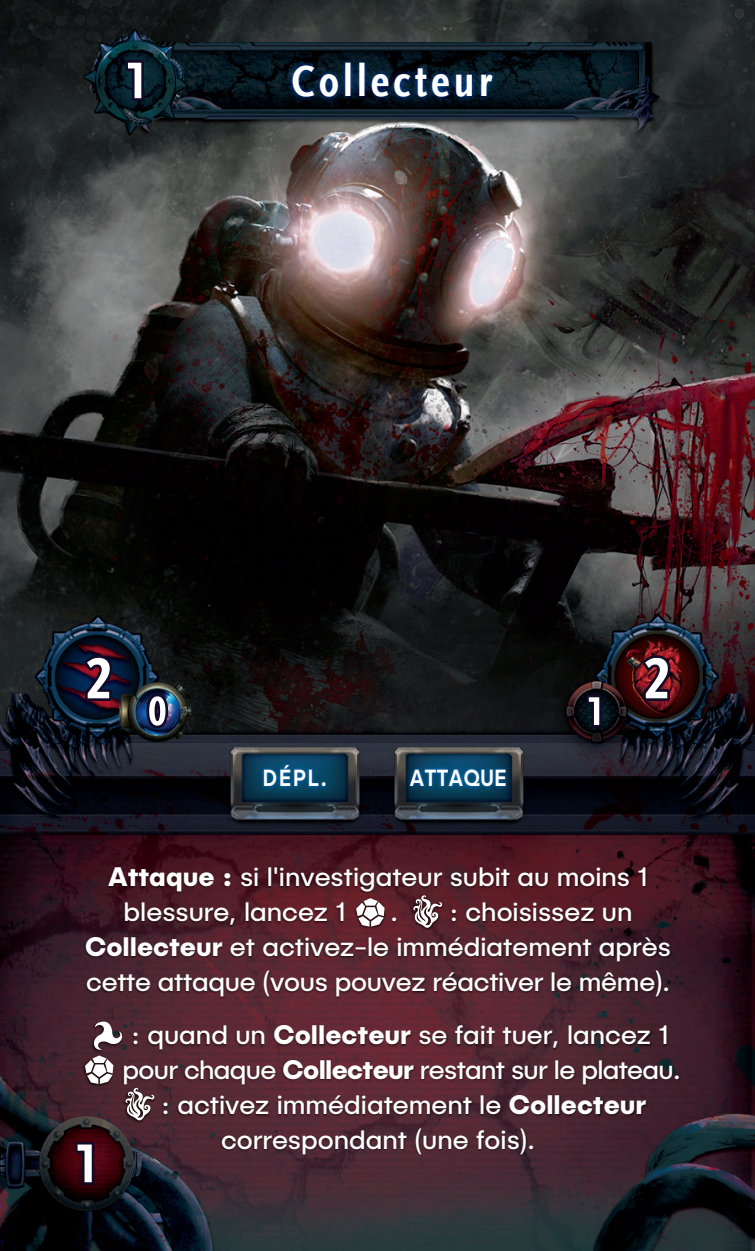
<style>
.page{position:relative;width:755px;height:1251px;background:#fff}
.page>*{position:absolute;margin:0;border:0;box-sizing:border-box;transform-origin:0 0}
.t1{font:700 condensed 45.5px "Scala Sans Offc Pro";letter-spacing:.095em;color:#fff}
.t2{font:26.95px/35px "Publica Sans";color:#fff}
.t3{font:26.95px "Publica Sans";letter-spacing:-.025em;color:#fff}
.t4{font:500 23.45px "Publica Sans";letter-spacing:.025em;color:#fff;scale:.86 1}
.s1{font-weight:700}
</style>
<div class="page">
<img style="left:0;top:0;width:754px;height:1250px">
<img style="left:282px;top:49px;width:224px;height:69px">
<svg style="left:125px;top:60px;width:19px;height:41px"></svg>
<svg style="left:84px;top:655px;width:28px;height:45px"></svg>
<svg style="left:75px;top:1159px;width:19px;height:25px"></svg>
<svg style="left:146px;top:693px;width:22px;height:35px"></svg>
<svg style="left:585px;top:694px;width:16px;height:33px"></svg>
<svg style="left:641px;top:655px;width:29px;height:45px"></svg>
<img style="left:256px;top:758px;width:257px;height:40px">
<img style="left:72px;top:861px;width:611px;height:298px">
<svg style="left:413px;top:894px;width:29px;height:33px"></svg>
<svg style="left:356px;top:898px;width:28px;height:28px"></svg>
<svg style="left:85px;top:1021px;width:69px;height:99px;background:#664952"></svg>
<h1 class="t1" style="left:291px;top:55px;width:202px">Collecteur</h1>
<p class="t4" style="left:263px;top:763px;width:76px">DÉPL.</p>
<p class="t4" style="left:409px;top:763px;width:114px">ATTAQUE</p>
<p class="t2" style="left:123px;top:858px;width:525px;text-indent:-15px"><span class="s1">Attaque :</span> si l'investigateur subit au moins 1 blessure, lancez 1</p>
<p class="t2" style="left:85px;top:893px;width:587px;text-indent:364px">: choisissez un<br><span class="s1">Collecteur</span> et activez-le immédiatement après cette attaque (vous pouvez réactiver le même).</p>
<p class="t2" style="left:131px;top:1015px;width:538px">: quand un <span class="s1">Collecteur</span> se fait tuer, lancez 1</p>
<p class="t3" style="left:122px;top:1052px;width:559px">pour chaque <span class="s1">Collecteur</span> restant sur le plateau.</p>
<p class="t2" style="left:161px;top:1085px;width:486px">: activez immédiatement le <span class="s1">Collecteur</span></p>
<p class="t2" style="left:221px;top:1120px;width:315px">correspondant (une fois).</p>
<p class="t2" style="left:390px;top:893px;width:9px">.</p>
</div>
